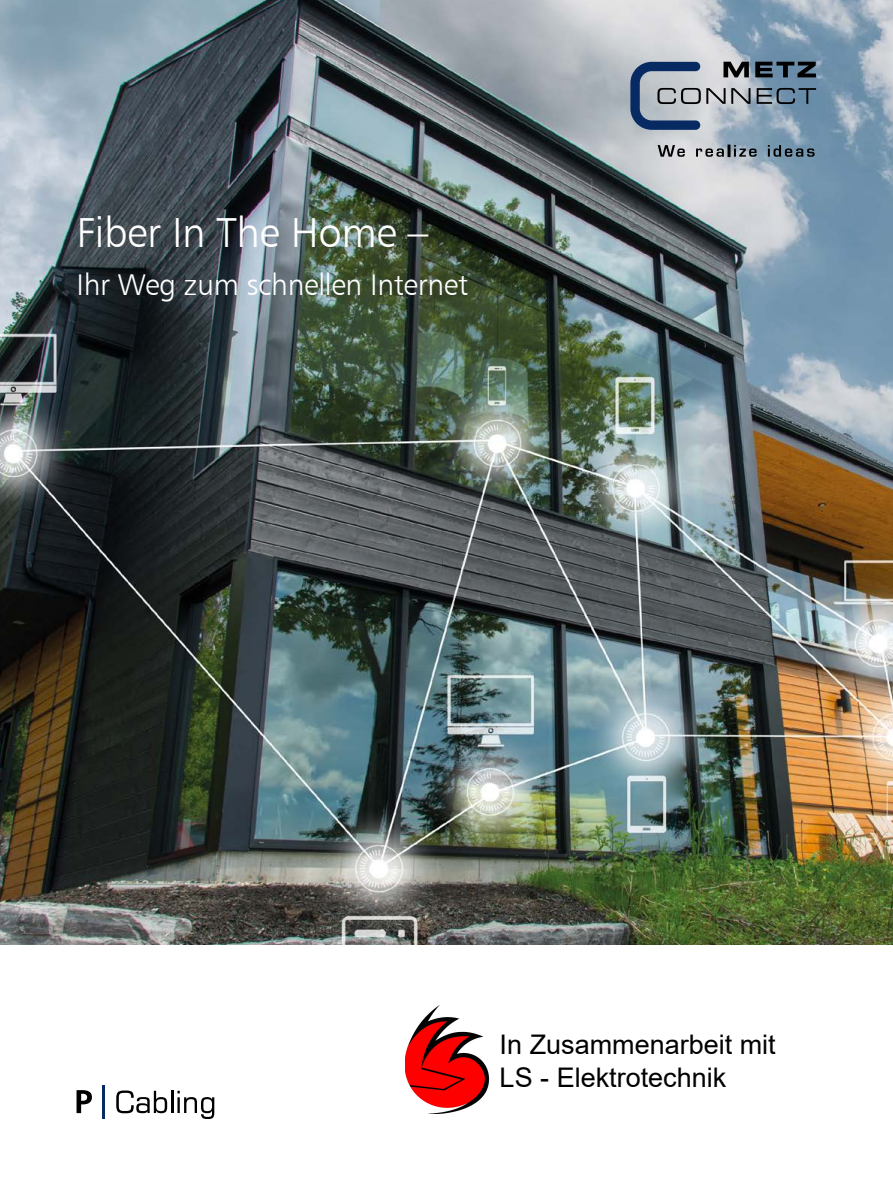
<style>
.page{position:relative;width:893px;height:1187px;background:#fff}
.page>*{position:absolute;margin:0;border:0;box-sizing:border-box;transform-origin:0 0}
.t1{font:42px "Humanist 777 BT Light B";letter-spacing:-.01em;color:#fff}
.t2{font:30px "Humanist 777 BT Light B";letter-spacing:-.01em;color:#fff}
.t3{font:27px/32.4px "Arial";color:#000}
</style>
<div class="page">
<img style="left:0;top:0;width:893px;height:944px">
<svg style="left:658px;top:145px;width:27px;height:12px"></svg>
<svg style="left:768px;top:145px;width:47px;height:12px"></svg>
<svg style="left:630px;top:62px;width:186px;height:68px;background:#8190a1"></svg>
<svg style="left:696px;top:145px;width:61px;height:12px"></svg>
<svg style="left:77px;top:1090px;width:15px;height:22px"></svg>
<svg style="left:116px;top:1090px;width:51px;height:23px"></svg>
<hr style="left:171px;top:1090px;width:2px;height:22px;background:#000">
<svg style="left:177px;top:1090px;width:37px;height:28px"></svg>
<hr style="left:102px;top:1084px;width:3px;height:34px;background:#072a63">
<img style="left:405px;top:1005px;width:85px;height:108px">
<h1 class="t1" style="left:77px;top:206px;width:354px">Fiber In The Home –</h1>
<p class="t2" style="left:77px;top:266px;width:393px">Ihr Weg zum schnellen Internet</p>
<p class="t3" style="left:500px;top:1028px;width:278px">In Zusammenarbeit mit<br>LS - Elektrotechnik</p>
</div>
